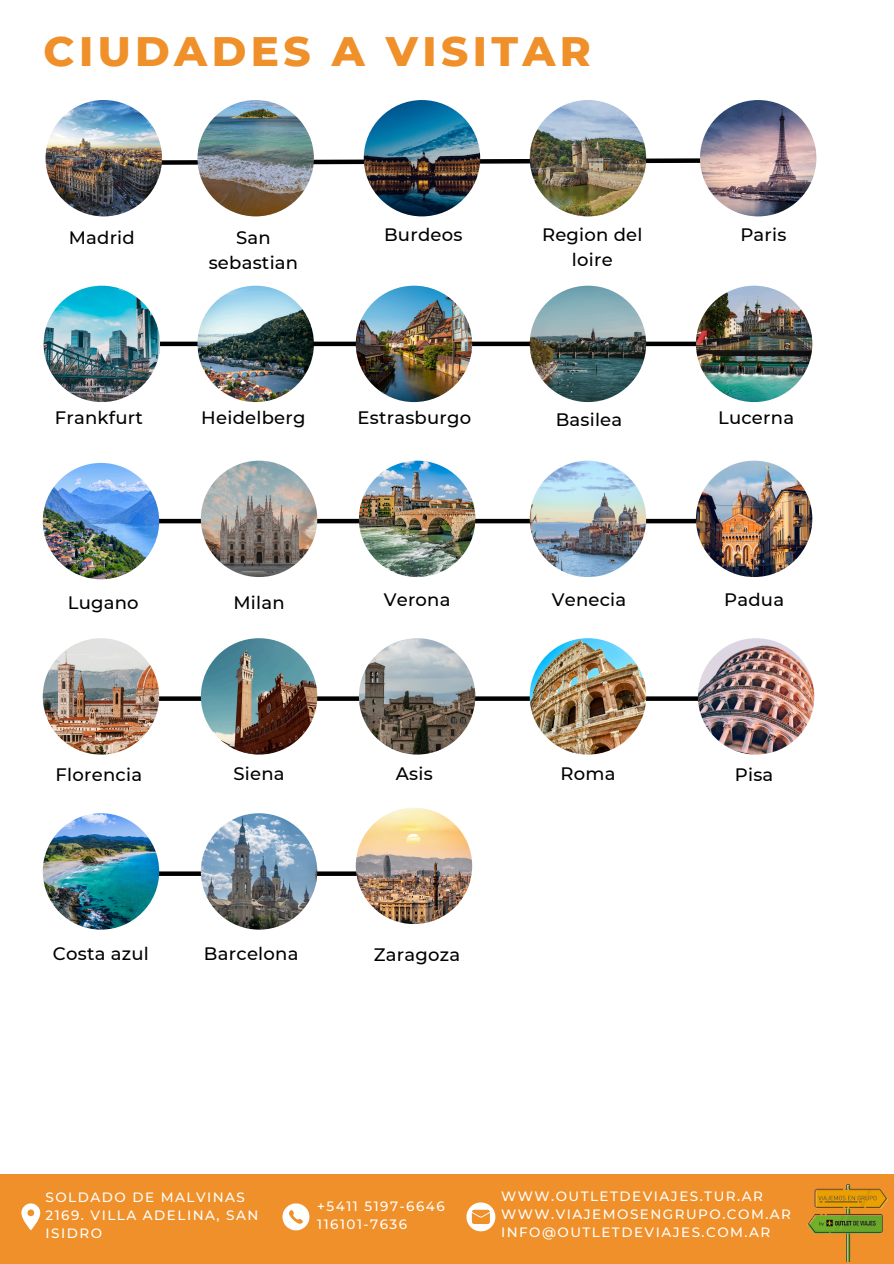
<style>
.page{position:relative;width:894px;height:1264px;background:#fff}
.page>*{position:absolute;margin:0;border:0;box-sizing:border-box;transform-origin:0 0}
.t1{font:800 42px "Montserrat";letter-spacing:.105em;color:#ef902a}
.t2{font:500 18px/24.8px "Montserrat";letter-spacing:.015em;color:#000;text-align:center}
.t3{font:500 13.5px/18px "Montserrat";letter-spacing:.11em;color:#fff}
</style>
<div class="page">
<svg style="left:161px;top:156px;width:538px;height:11px"></svg>
<img style="left:46px;top:100px;width:116px;height:116px;border-radius:50%">
<img style="left:197px;top:100px;width:117px;height:116px;border-radius:50%">
<img style="left:363px;top:100px;width:117px;height:116px;border-radius:50%">
<img style="left:529px;top:100px;width:117px;height:116px;border-radius:50%">
<div style="left:0;top:1174px;width:893px;height:89px;background:#ef902a"></div>
<svg style="left:21px;top:1203px;width:19px;height:27px"></svg>
<svg style="left:466px;top:1202px;width:29px;height:29px"></svg>
<svg style="left:282px;top:1203px;width:27px;height:27px"></svg>
<img style="left:807px;top:1184px;width:81px;height:77px">
<img style="left:699px;top:100px;width:117px;height:116px;border-radius:50%">
<div style="left:160px;top:341px;width:616px;height:5px;background:#000"></div>
<img style="left:44px;top:286px;width:116px;height:116px;border-radius:50%">
<img style="left:197px;top:286px;width:117px;height:116px;border-radius:50%">
<img style="left:355px;top:286px;width:117px;height:116px;border-radius:50%">
<img style="left:529px;top:286px;width:117px;height:116px;border-radius:50%">
<hr style="left:127px;top:519px;width:616px;height:4px;background:#000">
<img style="left:529px;top:460px;width:117px;height:117px;border-radius:50%">
<img style="left:695px;top:460px;width:117px;height:117px;border-radius:50%">
<img style="left:695px;top:286px;width:117px;height:116px;border-radius:50%">
<div style="left:109px;top:696px;width:616px;height:5px;background:#000"></div>
<img style="left:697px;top:638px;width:117px;height:116px;border-radius:50%">
<img style="left:359px;top:460px;width:116px;height:117px;border-radius:50%">
<img style="left:43px;top:463px;width:116px;height:116px;border-radius:50%">
<img style="left:201px;top:460px;width:116px;height:117px;border-radius:50%">
<img style="left:43px;top:638px;width:116px;height:116px;border-radius:50%">
<img style="left:201px;top:638px;width:116px;height:116px;border-radius:50%">
<img style="left:359px;top:638px;width:116px;height:116px;border-radius:50%">
<img style="left:529px;top:638px;width:117px;height:116px;border-radius:50%">
<div style="left:76px;top:871px;width:341px;height:5px;background:#000"></div>
<img style="left:43px;top:813px;width:116px;height:116px;border-radius:50%">
<img style="left:201px;top:813px;width:116px;height:116px;border-radius:50%">
<img style="left:355px;top:807px;width:117px;height:117px;border-radius:50%">
<h2 class="t1" style="left:44px;top:25px;width:548px">CIUDADES A VISITAR</h2>
<h2 class="t2" style="left:69px;top:225px;width:68px">Madrid</h2>
<h2 class="t2" style="left:542px;top:222px;width:102px">Region del loire</h2>
<h2 class="t2" style="left:384px;top:222px;width:80px">Burdeos</h2>
<p class="t2" style="left:208px;top:225px;width:91px">San sebastian</p>
<h2 class="t2" style="left:740px;top:222px;width:48px">Paris</h2>
<h2 class="t2" style="left:55px;top:405px;width:90px">Frankfurt</h2>
<h2 class="t2" style="left:201px;top:405px;width:106px">Heidelberg</h2>
<h2 class="t2" style="left:357px;top:405px;width:115px">Estrasburgo</h2>
<h2 class="t2" style="left:555px;top:407px;width:68px">Basilea</h2>
<p class="t2" style="left:717px;top:405px;width:77px">Lucerna</p>
<p class="t2" style="left:68px;top:590px;width:72px">Lugano</p>
<p class="t2" style="left:233px;top:590px;width:53px">Milan</p>
<p class="t2" style="left:383px;top:587px;width:68px">Verona</p>
<p class="t2" style="left:551px;top:587px;width:76px">Venecia</p>
<p class="t2" style="left:724px;top:587px;width:61px">Padua</p>
<p class="t2" style="left:56px;top:762px;width:88px">Florencia</p>
<h2 class="t2" style="left:233px;top:761px;width:53px">Siena</h2>
<h2 class="t2" style="left:396px;top:761px;width:38px">Asis</h2>
<h2 class="t2" style="left:560px;top:761px;width:57px">Roma</h2>
<p class="t2" style="left:53px;top:940px;width:97px">Costa azul</p>
<p class="t2" style="left:204px;top:940px;width:96px">Barcelona</p>
<p class="t2" style="left:374px;top:942px;width:88px">Zaragoza</p>
<p class="t2" style="left:734px;top:762px;width:40px">Pisa</p>
<p class="t3" style="left:46px;top:1188px;width:214px">SOLDADO DE MALVINAS<br>2169. VILLA ADELINA, SAN<br>ISIDRO</p>
<p class="t3" style="left:317px;top:1197px;width:129px">+5411 5197-6646</p>
<p class="t3" style="left:317px;top:1215px;width:91px">116101-7636</p>
<h2 class="t3" style="left:501px;top:1186px;width:263px">WWW.OUTLETDEVIAJES.TUR.AR</h2>
<p class="t3" style="left:501px;top:1204px;width:291px">WWW.VIAJEMOSENGRUPO.COM.AR</p>
<p class="t3" style="left:501px;top:1222px;width:271px">INFO@OUTLETDEVIAJES.COM.AR</p>
</div>
